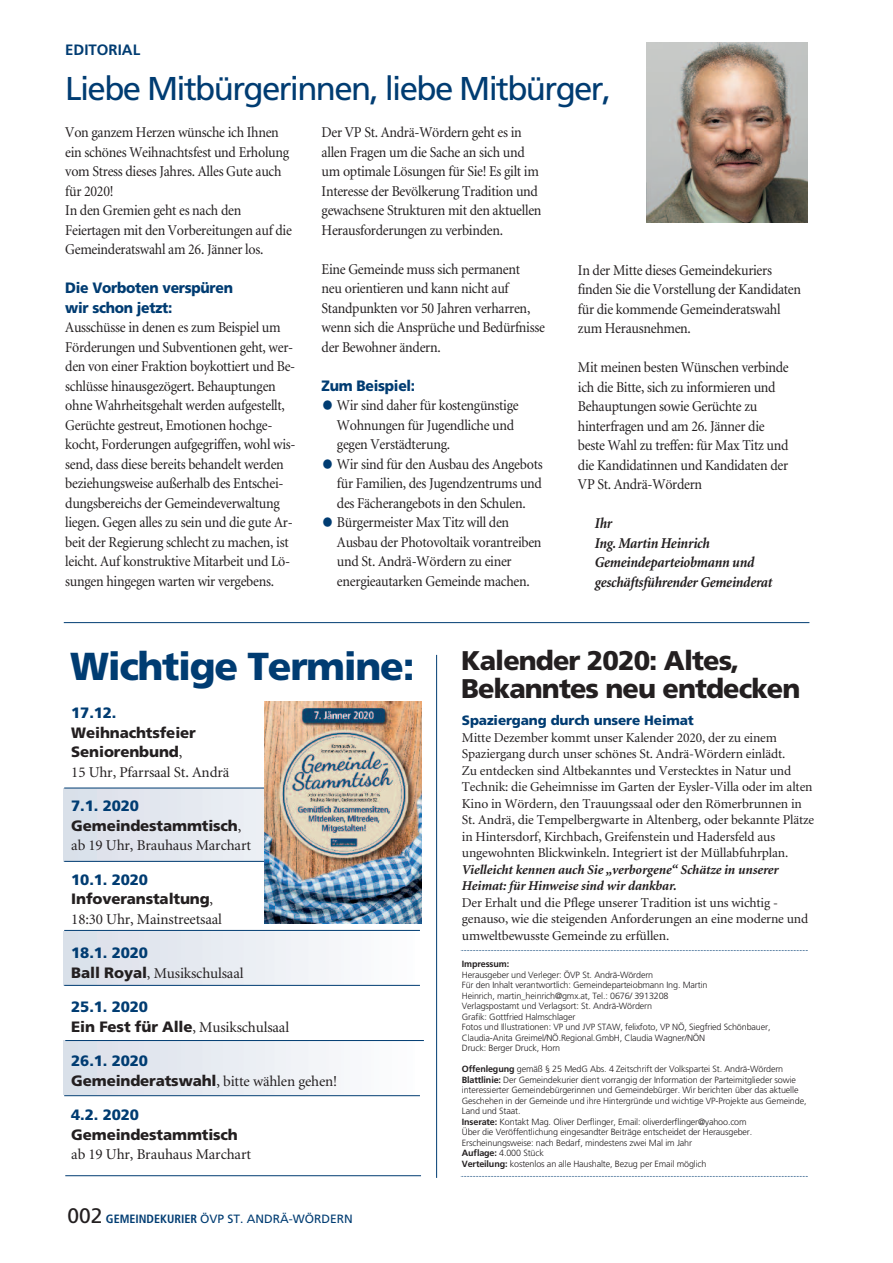
<style>
.page{position:relative;width:893px;height:1263px;background:#fff}
.page>*{position:absolute;margin:0;border:0;box-sizing:border-box;transform-origin:0 0}
.t1{font:33px "Frutiger";letter-spacing:-.05em;color:#003c72}
.t2{font:900 27px/28.5px "Frutiger";letter-spacing:-.035em;color:#231f20}
.t3{font:15px/19.5px "Minion";letter-spacing:-.02em;color:#231f20;scale:.93 1}
.t4{font:15px "Minion";letter-spacing:-.02em;color:#231f20}
.t5{font:900 15px/19.5px "Frutiger";letter-spacing:-.01em;color:#231f20}
.t6{font:italic 700 15px/19.5px "Minion";letter-spacing:-.02em;color:#231f20;scale:.93 1}
.t7{font:900 15px/19.5px "Frutiger";letter-spacing:-.02em;color:#003c72;scale:.93 1}
.t8{font:900 15px "Frutiger";letter-spacing:-.02em;color:#003c72}
.t9{font:700 15px "Frutiger";color:#003c72}
.t10{font:13.5px/16.5px "Minion";letter-spacing:-.01em;color:#231f20}
.t11{font:italic 700 13.5px/16.5px "Minion";letter-spacing:-.01em;color:#231f20}
.t12{font:900 13.5px "Frutiger";letter-spacing:-.01em;color:#003c72}
.t13{font:12px "Frutiger";color:#003c72}
.t14{font:300 9px/10.5px "Frutiger";letter-spacing:-.015em;color:#231f20}
.t15{font:700 9px "Frutiger";letter-spacing:-.015em;color:#231f20}
.s1{font-size:45px;color:#003c72}
.s2{font-size:39px;color:#003c72}
.s3{font-family:"Minion";font-weight:400}
.s4{color:#003c72}
.s5{font-family:"Frutiger";font-weight:900}
.s6{font-weight:700}
.s7{font-size:21px;color:#231f20}
.s8{font-weight:700;font-stretch:condensed}
</style>
<div class="page">
<div style="left:64px;top:788px;width:356px;height:73px;background:#e3e7ef"></div>
<div style="left:64px;top:931px;width:356px;height:54px;background:linear-gradient(to right,#d9dfe9,#fdfefe)"></div>
<div style="left:64px;top:1040px;width:356px;height:54px;background:linear-gradient(to right,#d9dfe9,#fdfefe)"></div>
<hr style="left:64px;top:622px;width:745px;height:1px;background:#003c72">
<hr style="left:436px;top:655px;width:1px;height:523px;background:#003c72">
<img style="left:646px;top:43px;width:162px;height:180px">
<hr style="left:64px;top:861px;width:356px;height:1px;background:#003c72">
<hr style="left:64px;top:930px;width:356px;height:1px;background:#003c72">
<hr style="left:64px;top:985px;width:356px;height:1px;background:#003c72">
<hr style="left:65px;top:1040px;width:359px;height:1px;background:#003c72">
<hr style="left:64px;top:1095px;width:356px;height:1px;background:#003c72">
<hr style="left:65px;top:1175px;width:356px;height:1px;background:#003c72">
<svg style="left:461px;top:1176px;width:347px;height:1px"></svg>
<svg style="left:461px;top:950px;width:347px;height:1px"></svg>
<hr style="left:64px;top:788px;width:356px;height:1px;background:#003c72">
<img style="left:265px;top:702px;width:156px;height:221px">
<p class="t9" style="left:65px;top:43px;width:77px">EDITORIAL</p>
<h1 class="t1" style="left:65px;top:76px;width:547px">Liebe Mitbürgerinnen, liebe Mitbürger,</h1>
<p class="t3" style="left:65px;top:124px;width:245px">Von ganzem Herzen wünsche ich Ihnen ein schönes Weihnachtsfest und Erholung vom Stress dieses Jahres. Alles Gute auch für 2020!<br>In den Gremien geht es nach den Feiertagen mit den Vorbereitungen auf die Gemeinderatswahl am 26. Jänner los.</p>
<p class="t7" style="left:65px;top:279px;width:182px">Die Vorboten verspüren wir schon jetzt:</p>
<p class="t3" style="left:65px;top:319px;width:249px">Ausschüsse in denen es zum Beispiel um Förderungen und Subventionen geht, wer&shy;den von einer Fraktion boykottiert und Be&shy;schlüsse hinausgezögert. Behauptungen ohne Wahrheitsgehalt werden aufgestellt, Gerüchte gestreut, Emotionen hochge&shy;kocht, Forderungen aufgegriffen, wohl wis&shy;send, dass diese bereits behandelt werden beziehungsweise außerhalb des Entschei&shy;dungsbereichs der Gemeindeverwaltung liegen. Gegen alles zu sein und die gute Ar&shy;beit der Regierung schlecht zu machen, ist leicht. Auf konstruktive Mitarbeit und Lö&shy;sungen hingegen warten wir vergebens.</p>
<p class="t3" style="left:322px;top:124px;width:238px">Der VP St. Andrä-Wördern geht es in allen Fragen um die Sache an sich und um optimale Lösungen für Sie! Es gilt im Interesse der Bevölkerung Tradition und gewachsene Strukturen mit den aktuellen Herausforderungen zu verbinden.</p>
<p class="t3" style="left:322px;top:260px;width:242px">Eine Gemeinde muss sich permanent<br>neu orientieren und kann nicht auf Standpunkten vor 50 Jahren verharren, wenn sich die Ansprüche und Bedürfnisse der Bewohner ändern.</p>
<p class="t7" style="left:322px;top:377px;width:102px">Zum Beispiel:</p>
<p class="t3" style="left:337px;top:397px;width:197px;text-indent:-15px"><span class="s1">•</span> Wir sind daher für kostengünstige<br>Wohnungen für Jugendliche und gegen Verstädterung.</p>
<p class="t3" style="left:337px;top:455px;width:223px;text-align:justify;text-indent:-15px"><span class="s1">•</span> Wir sind für den Ausbau des Angebots für Familien, des Jugendzentrums und des Fächerangebots in den Schulen.</p>
<p class="t3" style="left:337px;top:514px;width:221px;text-indent:-15px"><span class="s1">•</span> Bürgermeister Max Titz will den Ausbau der Photovoltaik vorantreiben und St. Andrä-Wördern zu einer energieautarken Gemeinde machen.</p>
<p class="t3" style="left:578px;top:262px;width:241px">In der Mitte dieses Gemeindekuriers finden Sie die Vorstellung der Kandidaten für die kommende Gemeinderatswahl zum Herausnehmen.</p>
<p class="t3" style="left:578px;top:359px;width:228px">Mit meinen besten Wünschen verbinde ich die Bitte, sich zu informieren und Behauptungen sowie Gerüchte zu hinterfragen und am 26. Jänner die beste Wahl zu treffen: für Max Titz und die Kandidatinnen und Kandidaten der VP St. Andrä-Wördern</p>
<p class="t6" style="left:595px;top:515px;width:192px">Ihr<br>Ing. Martin Heinrich<br>Gemeindeparteiobmann und geschäftsführender Gemeinderat</p>
<h2 class="t2" style="left:461px;top:648px;width:341px;text-indent:-391px"><span class="s2">Wichtige Termine:</span> Kalender 2020: Altes,<br>Bekanntes neu entdecken</h2>
<p class="t8" style="left:71px;top:707px;width:47px">17.12.</p>
<p class="t5" style="left:71px;top:724px;width:126px">Weihnachtsfeier<br>Seniorenbund<span class="s3">,</span></p>
<p class="t4" style="left:71px;top:766px;width:160px">15 Uhr, Pfarrsaal St. Andrä</p>
<p class="t5" style="left:71px;top:797px;width:172px"><span class="s4">7.1. 2020<br></span>Gemeindestammtisch<span class="s3">,</span></p>
<p class="t4" style="left:71px;top:839px;width:181px">ab 19 Uhr, Brauhaus Marchart</p>
<p class="t5" style="left:71px;top:871px;width:143px"><span class="s4">10.1. 2020<br></span>Infoveranstaltung<span class="s3">,</span></p>
<p class="t4" style="left:71px;top:913px;width:152px">18:30 Uhr, Mainstreetsaal</p>
<p class="t8" style="left:71px;top:947px;width:78px">18.1. 2020</p>
<p class="t4" style="left:71px;top:967px;width:174px"><span class="s5">Ball Royal</span>, Musikschulsaal</p>
<p class="t8" style="left:71px;top:1001px;width:78px">25.1. 2020</p>
<p class="t4" style="left:71px;top:1021px;width:219px"><span class="s5">Ein Fest für Alle</span>, Musikschulsaal</p>
<p class="t8" style="left:71px;top:1055px;width:78px">26.1. 2020</p>
<p class="t4" style="left:71px;top:1075px;width:267px"><span class="s5">Gemeinderatswahl</span>, bitte wählen gehen!</p>
<p class="t8" style="left:71px;top:1109px;width:69px">4.2. 2020</p>
<p class="t5" style="left:71px;top:1126px;width:168px">Gemeindestammtisch</p>
<p class="t4" style="left:71px;top:1148px;width:181px">ab 19 Uhr, Brauhaus Marchart</p>
<p class="t12" style="left:462px;top:715px;width:233px">Spaziergang durch unsere Heimat</p>
<p class="t10" style="left:462px;top:730px;width:354px">Mitte Dezember kommt unser Kalender 2020, der zu einem Spaziergang durch unser schönes St. Andrä-Wördern einlädt.<br>Zu entdecken sind Altbekanntes und Verstecktes in Natur und Technik: die Geheimnisse im Garten der Eysler-Villa oder im alten Kino in Wördern, den Trauungssaal oder den Römerbrunnen in St. Andrä, die Tempelbergwarte in Altenberg, oder bekannte Plätze in Hintersdorf, Kirchbach, Greifenstein und Hadersfeld aus ungewohnten Blickwinkeln. Integriert ist der Müllabfuhrplan.</p>
<p class="t11" style="left:462px;top:862px;width:318px">Vielleicht kennen auch Sie „verborgene“ Schätze in unserer<br>Heimat: für Hinweise sind wir dankbar.</p>
<p class="t10" style="left:462px;top:895px;width:348px">Der Erhalt und die Pflege unserer Tradition ist uns wichtig - genauso, wie die steigenden Anforderungen an eine moderne und umweltbewusste Gemeinde zu erfüllen.</p>
<p class="t15" style="left:462px;top:960px;width:49px">Impressum:</p>
<p class="t14" style="left:462px;top:970px;width:310px">Herausgeber und Verleger: ÖVP St. Andrä-Wördern<br>Für den Inhalt verantwortlich: Gemeindeparteiobmann Ing. Martin<br>Heinrich, martin_heinrich@gmx.at, Tel.: 0676/ 3913208<br>Verlagspostamt und Verlagsort: St. Andrä-Wördern<br>Grafik: Gottfried Halmschlager<br>Fotos und Illustrationen: VP und JVP STAW, felixfoto, VP NÖ, Siegfried Schönbauer, Claudia-Anita Greimel/NÖ.Regional.GmbH, Claudia Wagner/NÖN<br>Druck: Berger Druck, Horn</p>
<p class="t14" style="left:462px;top:1064px;width:346px"><span class="s6">Offenlegung</span> gemäß § 25 MedG Abs. 4 Zeitschrift der Volkspartei St. Andrä-Wördern <span class="s6">Blattlinie:</span> Der Gemeindekurier dient vorrangig der Information der Parteimitglieder sowie interessierter Gemeindebürgerinnen und Gemeindebürger. Wir berichten über das aktuelle Geschehen in der Gemeinde und ihre Hintergründe und wichtige VP-Projekte aus Gemeinde, Land und Staat.<br><span class="s6">Inserate:</span> Kontakt Mag. Oliver Derflinger, Email: oliverderflinger@yahoo.com<br>Über die Veröffentlichung eingesandter Beiträge entscheidet der Herausgeber.<br>Erscheinungsweise: nach Bedarf, mindestens zwei Mal im Jahr<br><span class="s6">Auflage:</span> 4.000 Stück<br><span class="s6">Verteilung:</span> kostenlos an alle Haushalte, Bezug per Email möglich</p>
<p class="t13" style="left:68px;top:1214px;width:287px"><span class="s7">002</span> <span class="s8">GEMEINDEKURIER</span> ÖVP ST. ANDRÄ-WÖRDERN</p>
</div>
